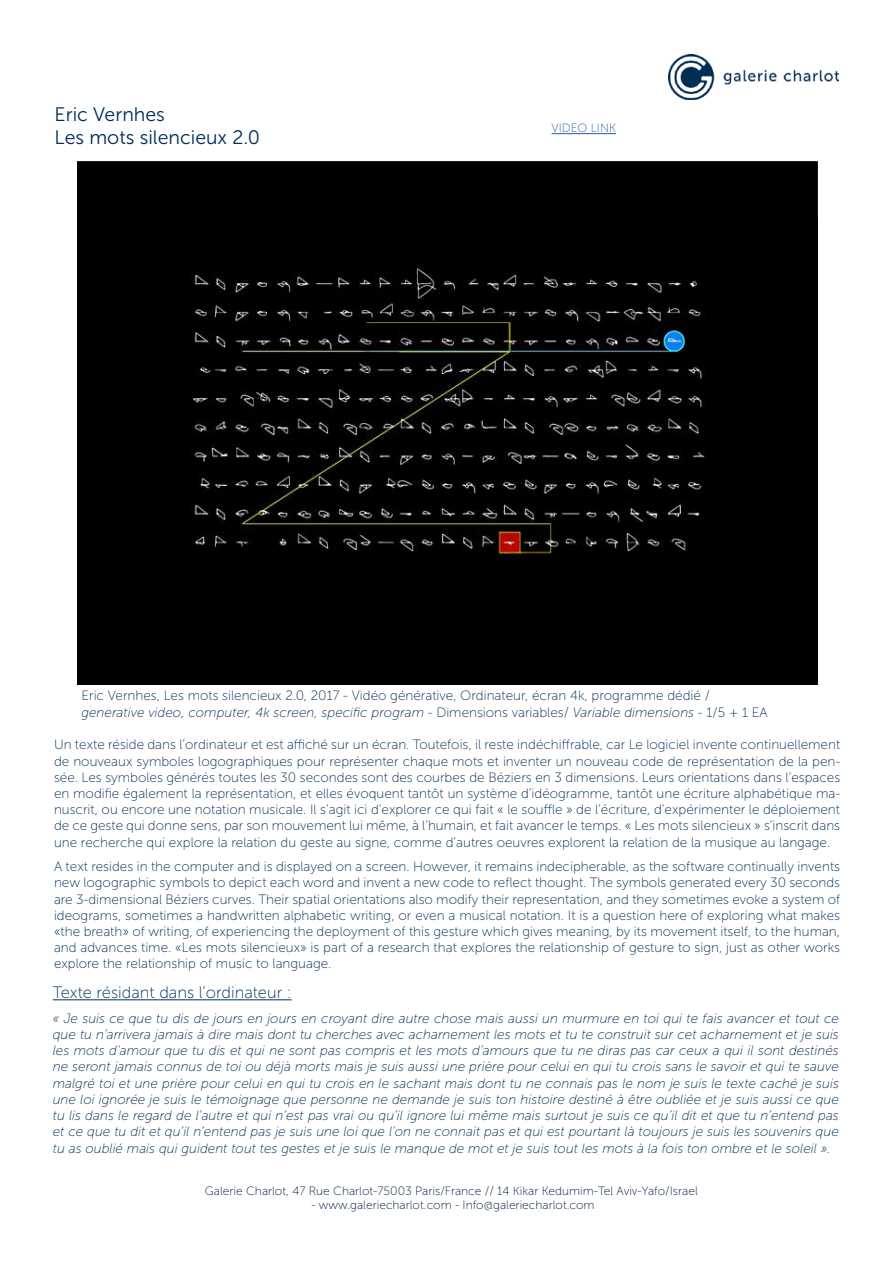
<style>
.page{position:relative;width:893px;height:1263px;background:#fff}
.page>*{position:absolute;margin:0;border:0;box-sizing:border-box;transform-origin:0 0}
.t1{font:19.5px/23.4px "Museo Sans 300";color:#002d5a}
.t2{font:16.5px "Museo Sans 100";color:#002d5a}
.t3{font:13.5px/16.2px "Museo Sans 100";color:#002d5a;text-align:justify}
.t4{font:italic 13.5px/16.2px "Museo Sans 100";color:#002d5a;text-align:justify}
.t5{font:12px "Museo Sans 100";color:#001a3c}
.t6{font:12px "Museo Sans 100";color:#275b9b}
.s1{font-style:italic}
</style>
<div class="page">
<hr style="left:53px;top:999px;width:239px;height:1px;background:#002d5a">
<hr style="left:552px;top:133px;width:64px;height:1px;background:#275b9b">
<div style="left:77px;top:161px;width:740px;height:523px;background:#000"></div>
<img style="left:668px;top:54px;width:171px;height:46px">
<h1 class="t1" style="left:55px;top:103px;width:207px">Eric Vernhes<br>Les mots silencieux 2.0</h1>
<p class="t6" style="left:552px;top:122px;width:66px">VIDEO LINK</p>
<p class="t3" style="left:81px;top:688px;width:688px">Eric Vernhes, Les mots silencieux 2.0, 2017 - Vidéo générative, Ordinateur, écran 4k, programme dédié / <span class="s1">generative video, computer, 4k screen, specific program</span> - Dimensions variables/ <span class="s1">Variable dimensions</span> - 1/5 + 1 EA</p>
<p class="t3" style="left:54px;top:737px;width:788px">Un texte réside dans l’ordinateur et est affiché sur un écran. Toutefois, il reste indéchiffrable, car Le logiciel invente continuellement de nouveaux symboles logographiques pour représenter chaque mots et inventer un nouveau code de représentation de la pen&shy;sée. Les symboles générés toutes les 30 secondes sont des courbes de Béziers en 3 dimensions. Leurs orientations dans l’espaces en modifie également la représentation, et elles évoquent tantôt un système d’idéogramme, tantôt une écriture alphabétique ma&shy;nuscrit, ou encore une notation musicale. Il s’agit ici d’explorer ce qui fait « le souffle » de l’écriture, d’expérimenter le déploiement de ce geste qui donne sens, par son mouvement lui même, à l’humain, et fait avancer le temps. « Les mots silencieux » s’inscrit dans une recherche qui explore la relation du geste au signe, comme d’autres oeuvres explorent la relation de la musique au langage.</p>
<p class="t3" style="left:54px;top:859px;width:788px">A text resides in the computer and is displayed on a screen. However, it remains indecipherable, as the software continually invents new logographic symbols to depict each word and invent a new code to reflect thought. The symbols generated every 30 seconds are 3-dimensional Béziers curves. Their spatial orientations also modify their representation, and they sometimes evoke a system of ideograms, sometimes a handwritten alphabetic writing, or even a musical notation. It is a question here of exploring what makes «the breath» of writing, of experiencing the deployment of this gesture which gives meaning, by its movement itself, to the human, and advances time. «Les mots silencieux» is part of a research that explores the relationship of gesture to sign, just as other works explore the relationship of music to language.</p>
<p class="t2" style="left:53px;top:984px;width:240px">Texte résidant dans l’ordinateur :</p>
<p class="t4" style="left:53px;top:1010px;width:788px">« Je suis ce que tu dis de jours en jours en croyant dire autre chose mais aussi un murmure en toi qui te fais avancer et tout ce que tu n’arrivera jamais à dire mais dont tu cherches avec acharnement les mots et tu te construit sur cet acharnement et je suis les mots d’amour que tu dis et qui ne sont pas compris et les mots d’amours que tu ne diras pas car ceux a qui il sont destinés ne seront jamais connus de toi ou déjà morts mais je suis aussi une prière pour celui en qui tu crois sans le savoir et qui te sauve malgré toi et une prière pour celui en qui tu crois en le sachant mais dont tu ne connais pas le nom je suis le texte caché je suis une loi ignorée je suis le témoignage que personne ne demande je suis ton histoire destiné à être oubliée et je suis aussi ce que tu lis dans le regard de l’autre et qui n’est pas vrai ou qu’il ignore lui même mais surtout je suis ce qu’il dit et que tu n’entend pas et ce que tu dit et qu’il n’entend pas je suis une loi que l’on ne connait pas et qui est pourtant là toujours je suis les souvenirs que tu as oublié mais qui guident tout tes gestes et je suis le manque de mot et je suis tout les mots à la fois ton ombre et le soleil ».</p>
<p class="t5" style="left:205px;top:1184px;width:494px">Galerie Charlot, 47 Rue Charlot-75003 Paris/France // 14 Kikar Kedumim-Tel Aviv-Yafo/Israel</p>
<p class="t5" style="left:311px;top:1198px;width:285px">- www.galeriecharlot.com - Info@galeriecharlot.com</p>
</div>
